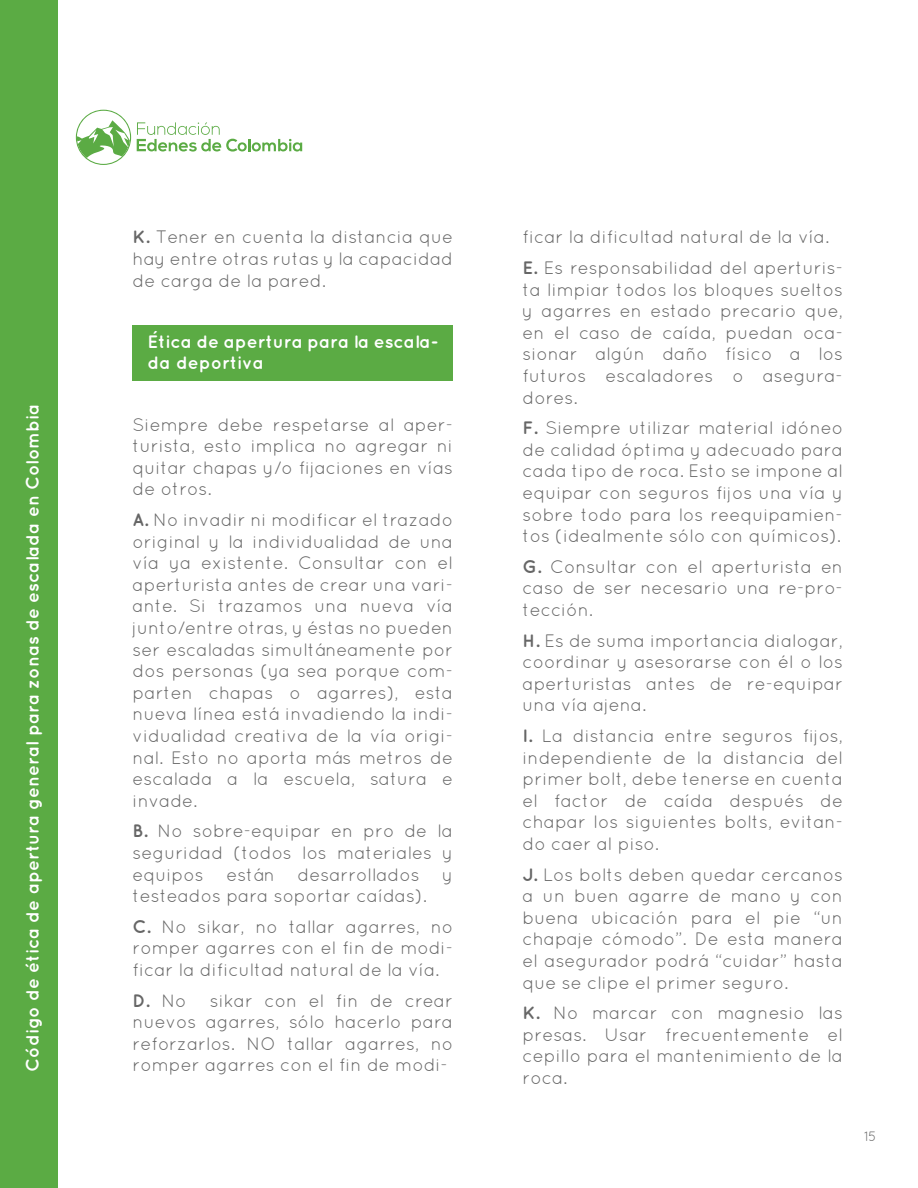
<style>
.page{position:relative;width:918px;height:1188px;background:#fff}
.page>*{position:absolute;margin:0;border:0;box-sizing:border-box;transform-origin:0 0}
.t1{font:18px/21.6px "Quicksand";color:#666;text-align:justify}
.t2{font:700 18px/21.6px "Quicksand";color:#fff}
.t3{font:700 18px "Quicksand";color:#666}
.t4{font:13.5px "Quicksand";color:#666}
.s1{font-weight:700}
.s2{font-weight:400}
</style>
<div class="page">
<div style="left:133px;top:325px;width:320px;height:56px;background:#5bab44"></div>
<div style="left:0;top:0;width:58px;height:1188px;background:#5bab44"></div>
<svg style="left:76px;top:110px;width:55px;height:55px"></svg>
<svg style="left:137px;top:122px;width:165px;height:30px"></svg>
<p class="t2" style="left:21px;top:1072px;width:669px;rotate:-90deg">Código de ética de apertura general para zonas de escalada en Colombia</p>
<p class="t1" style="left:133px;top:226px;width:322px"><span class="s1">K.</span> Tener en cuenta la distancia que hay entre otras rutas y la capacidad de carga de la pared.</p>
<p class="t2" style="left:148px;top:330px;width:292px">Ética de apertura para la escala&shy;da deportiva</p>
<p class="t1" style="left:133px;top:413px;width:322px">Siempre debe respetarse al aper&shy;turista, esto implica no agregar ni quitar chapas y/o fijaciones en vías de otros.</p>
<p class="t1" style="left:133px;top:509px;width:322px"><span class="s1">A.</span> No invadir ni modificar el trazado original y la individualidad de una vía ya existente. Consultar con el aperturista antes de crear una vari&shy;ante. Si trazamos una nueva vía junto/entre otras, y éstas no pueden ser escaladas simultáneamente por dos personas (ya sea porque com&shy;parten chapas o agarres), esta nueva línea está invadiendo la indi&shy;vidualidad creativa de la vía origi&shy;nal. Esto no aporta más metros de escalada a la escuela, satura e invade.</p>
<p class="t1" style="left:133px;top:820px;width:322px"><span class="s1">B.</span> No sobre-equipar en pro de la seguridad (todos los materiales y equipos</p>
<p class="t1" style="left:226px;top:863px;width:50px">están</p>
<p class="t1" style="left:298px;top:863px;width:123px">desarrollados</p>
<p class="t1" style="left:442px;top:863px;width:12px">y</p>
<p class="t1" style="left:133px;top:880px;width:322px;line-height:30.6px">testeados para soportar caídas).<br><span class="s1">C.</span> No sikar, no tallar agarres, no</p>
<p class="t1" style="left:133px;top:937px;width:322px">romper agarres con el fin de modi&shy;ficar la dificultad natural de la vía.</p>
<p class="t3" style="left:133px;top:989px;width:55px">D. <span class="s2">No</span></p>
<p class="t1" style="left:133px;top:989px;width:322px;text-indent:77px">sikar con el fin de crear nuevos agarres, sólo hacerlo para reforzarlos. NO tallar agarres, no romper agarres con el fin de modi-</p>
<p class="t1" style="left:523px;top:222px;width:322px;line-height:30.6px">ficar la dificultad natural de la vía.<br><span class="s1">E.</span> Es responsabilidad del aperturis-</p>
<p class="t1" style="left:523px;top:278px;width:322px">ta limpiar todos los bloques sueltos y agarres en estado precario que, en el caso de caída, puedan oca&shy;sionar algún daño físico a los futuros escaladores o asegura&shy;dores.</p>
<p class="t1" style="left:523px;top:417px;width:322px"><span class="s1">F.</span> Siempre utilizar material idóneo de calidad óptima y adecuado para cada tipo de roca. Esto se impone al equipar con seguros fijos una vía y sobre todo para los reequipamien&shy;tos (idealmente sólo con químicos).</p>
<p class="t1" style="left:523px;top:555px;width:322px"><span class="s1">G.</span> Consultar con el aperturista en caso de ser necesario una re-pro&shy;tección.</p>
<p class="t1" style="left:523px;top:629px;width:322px"><span class="s1">H.</span> Es de suma importancia dialogar, coordinar y asesorarse con él o los aperturistas antes de re-equipar una vía ajena.</p>
<p class="t1" style="left:523px;top:725px;width:322px"><span class="s1">I.</span> La distancia entre seguros fijos, independiente de la distancia del primer bolt, debe tenerse en cuenta el factor de caída después de chapar los siguientes bolts, evitan&shy;do caer al piso.</p>
<p class="t1" style="left:523px;top:863px;width:322px"><span class="s1">J.</span> Los bolts deben quedar cercanos a un buen agarre de mano y con buena ubicación para el pie “un chapaje cómodo”. De esta manera el asegurador podrá “cuidar” hasta que se clipe el primer seguro.</p>
<p class="t1" style="left:523px;top:1002px;width:322px"><span class="s1">K.</span> No marcar con magnesio las presas. Usar frecuentemente el cepillo para el mantenimiento de la roca.</p>
<p class="t4" style="left:864px;top:1129px;width:14px">15</p>
</div>
